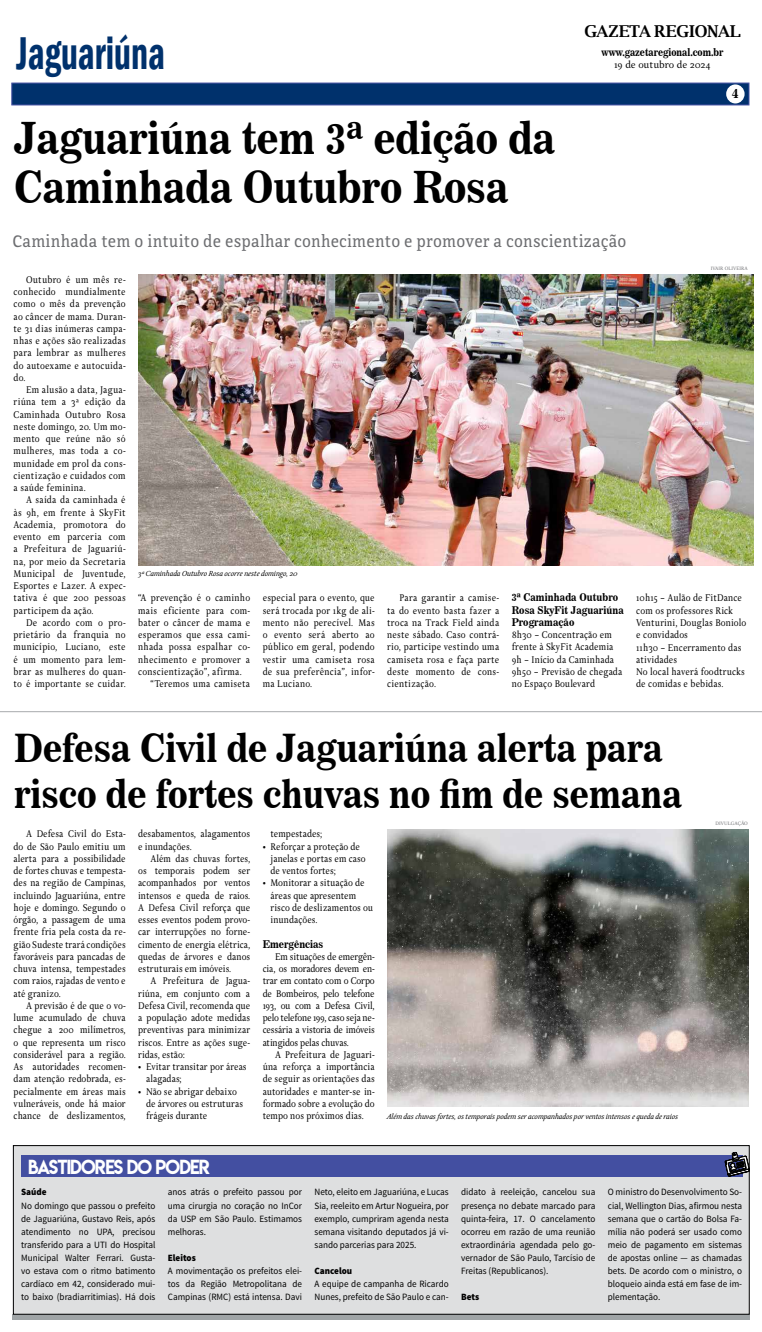
<style>
.page{position:relative;width:762px;height:1332px;background:#fff}
.page>*{position:absolute;margin:0;border:0;box-sizing:border-box;transform-origin:0 0}
.t1{font:600 condensed 47.25px "Franklin Gothic";color:#00316c;scale:.75 1}
.t2{font:43.75px/49px "News 706 BT Bold C";color:#000;scale:.9 1}
.t3{font:38.5px/45.5px "News 706 BT Bold C";color:#000;scale:.9 1}
.t4{font:18.11px "Lemon Milk";letter-spacing:-.05em;color:#fff;scale:.96 1}
.t5{font:17.5px "Directa Serif";letter-spacing:.01em;color:#6d6e71}
.t6{font:700 16.36px "Luxi Serif";letter-spacing:-.02em;color:#000}
.t7{font:13.12px "News 706 BT Bold C";color:#000}
.t8{font:10.5px/12.2px "Delicato Pro";color:#000;text-align:justify;scale:.9 1}
.t9{font:10.5px "Delicato Pro";letter-spacing:.02em;color:#000;scale:.9 1}
.t10{font:10.5px/12.2px "News 706 BT Bold C";letter-spacing:.01em;color:#000;scale:.9 1}
.t11{font:10.5px "News 706 BT Bold C";letter-spacing:.01em;color:#000;scale:.87 1}
.t12{font:10.5px "Delicato Pro";color:#000}
.t13{font:9.62px/13.1px "Source Sans Pro";color:#000;text-align:justify;scale:.95 1}
.t14{font:900 9.62px "Source Sans Pro";color:#000;scale:.95 1}
.t15{font:italic 7.88px "Delicato Pro";color:#000}
.t16{font:italic 7.88px "Delicato Pro";color:#fff}
.t17{font:5.25px "Delicato Pro";color:#6d6e71}
</style>
<div class="page">
<div style="left:12px;top:1314px;width:737px;height:6px;background:#9fa4a6"></div>
<div style="left:11px;top:83px;width:738px;height:22px;background:#00316c;border:1px solid #434fa1"></div>
<div style="left:726px;top:84px;width:18px;height:19px;background:#fff;border-radius:50%"></div>
<div style="left:13px;top:1146px;width:736px;height:168px;background:#dedfe0"></div>
<div style="left:13px;top:1145px;width:736px;height:169px;border:1px solid #000"></div>
<div style="left:21px;top:1156px;width:721px;height:21px;background:#434fa1"></div>
<svg style="left:724px;top:1145px;width:26px;height:32px"></svg>
<img style="left:387px;top:829px;width:361px;height:277px">
<img style="left:138px;top:275px;width:615px;height:290px">
<hr style="left:0;top:711px;width:761px;height:1px;background:#a7a9ac">
<h1 class="t1" style="left:16px;top:22px;width:200px">Jaguariúna</h1>
<h2 class="t2" style="left:14px;top:114px;width:602px">Jaguariúna tem 3ª edição da<br>Caminhada Outubro Rosa</h2>
<h3 class="t6" style="left:584px;top:20px;width:158px">GAZETA REGIONAL</h3>
<p class="t11" style="left:601px;top:46px;width:142px">www.gazetaregional.com.br</p>
<p class="t12" style="left:614px;top:59px;width:98px">19 de outubro de 2024</p>
<p class="t7" style="left:731px;top:86px;width:8px">4</p>
<h3 class="t5" style="left:12px;top:231px;width:615px">Caminhada tem o intuito de espalhar conhecimento e promover a conscientização</h3>
<p class="t8" style="left:14px;top:274px;width:126px;text-indent:12px">Outubro é um mês re&shy;conhecido mundialmente como o mês da prevenção ao câncer de mama. Duran&shy;te 31 dias inúmeras campa&shy;nhas e ações são realizadas para lembrar as mulheres do autoexame e autocuida&shy;do.</p>
<p class="t8" style="left:14px;top:384px;width:126px;text-indent:12px">Em alusão a data, Jagua&shy;riúna tem a 3ª edição da Caminhada Outubro Rosa neste domingo, 20. Um mo&shy;mento que reúne não só mulheres, mas toda a co&shy;munidade em prol da cons&shy;cientização e cuidados com a saúde feminina.</p>
<p class="t8" style="left:14px;top:494px;width:126px;text-indent:12px">A saída da caminhada é às 9h, em frente à SkyFit Academia, promotora do evento em parceria com a Prefeitura de Jaguariú&shy;na, por meio da Secretaria Municipal de Juventude, Esportes e Lazer. A expec&shy;tativa é que 200 pessoas participem da ação.</p>
<p class="t8" style="left:14px;top:617px;width:126px;text-indent:12px">De acordo com o pro&shy;prietário da franquia no município, Luciano, este é um momento para lem&shy;brar as mulheres do quan&shy;to é importante se cuidar.</p>
<p class="t15" style="left:138px;top:569px;width:161px">3ª Caminhada Outubro Rosa ocorre neste domingo, 20</p>
<p class="t9" style="left:138px;top:592px;width:126px">“A prevenção é o caminho</p>
<p class="t9" style="left:138px;top:604px;width:126px">mais eficiente para com-</p>
<p class="t9" style="left:138px;top:616px;width:126px">bater o câncer de mama e</p>
<p class="t9" style="left:138px;top:629px;width:126px">esperamos que essa cami-</p>
<p class="t9" style="left:138px;top:641px;width:126px">nhada possa espalhar co-</p>
<p class="t9" style="left:138px;top:653px;width:126px">nhecimento e promover a</p>
<p class="t9" style="left:138px;top:665px;width:116px">conscientização”, afirma.</p>
<p class="t9" style="left:150px;top:678px;width:112px">“Teremos uma camiseta</p>
<p class="t8" style="left:262px;top:592px;width:126px">especial para o evento, que será trocada por 1kg de ali&shy;mento não perecível. Mas o evento será aberto ao público em geral, podendo vestir uma camiseta rosa de sua preferência”, infor&shy;ma Luciano.</p>
<p class="t8" style="left:387px;top:592px;width:126px;text-indent:12px">Para garantir a camise&shy;ta do evento basta fazer a troca na Track Field ainda neste sábado. Caso contrá&shy;rio, participe vestindo uma camiseta rosa e faça parte deste momento de cons&shy;cientização.</p>
<p class="t10" style="left:511px;top:591px;width:126px">3ª Caminhada Outubro<br>Rosa SkyFit Jaguariúna<br>Programação</p>
<p class="t8" style="left:511px;top:629px;width:125px;text-align:left">8h30 – Concentração em frente à SkyFit Academia<br>9h – Início da Caminhada<br>9h50 – Previsão de chegada no Espaço Boulevard</p>
<p class="t17" style="left:710px;top:266px;width:39px">IVAIR OLIVEIRA</p>
<p class="t8" style="left:636px;top:592px;width:124px;text-align:left">10h15 – Aulão de FitDance com os professores Rick<br>Venturini, Douglas Boniolo e convidados<br>11h30 – Encerramento das atividades<br>No local haverá foodtrucks de comidas e bebidas.</p>
<h3 class="t3" style="left:14px;top:725px;width:743px">Defesa Civil de Jaguariúna alerta para risco de fortes chuvas no fim de semana</h3>
<p class="t8" style="left:14px;top:828px;width:126px;text-indent:12px">A Defesa Civil do Esta&shy;do de São Paulo emitiu um alerta para a possibilidade de fortes chuvas e tempesta&shy;des na região de Campinas, incluindo Jaguariúna, entre hoje e domingo. Segundo o órgão, a passagem de uma frente fria pela costa da re&shy;gião Sudeste trará condições favoráveis para pancadas de chuva intensa, tempestades com raios, rajadas de vento e até granizo.</p>
<p class="t8" style="left:14px;top:1000px;width:126px;text-indent:12px">A previsão é de que o vo&shy;lume acumulado de chuva chegue a 200 milímetros, o que representa um risco considerável para a região.<br>As autoridades recomen&shy;dam atenção redobrada, es&shy;pecialmente em áreas mais vulneráveis, onde há maior chance de deslizamentos,</p>
<p class="t8" style="left:138px;top:828px;width:126px">desabamentos, alagamentos e inundações.</p>
<p class="t8" style="left:138px;top:853px;width:126px;text-indent:12px">Além das chuvas fortes, os temporais podem ser acompanhados por ventos intensos e queda de raios.<br>A Defesa Civil reforça que esses eventos podem provo&shy;car interrupções no forne&shy;cimento de energia elétrica, quedas de árvores e danos estruturais em imóveis.</p>
<p class="t8" style="left:138px;top:975px;width:126px;text-indent:12px">A Prefeitura de Jagua&shy;riúna, em conjunto com a Defesa Civil, recomenda que a população adote medidas preventivas para minimizar riscos. Entre as ações suge&shy;ridas, estão:</p>
<p class="t8" style="left:146px;top:1061px;width:113px;text-indent:-8px">• Evitar transitar por áreas alagadas;</p>
<p class="t8" style="left:146px;top:1085px;width:109px;text-align:left;text-indent:-8px">• Não se abrigar debaixo de árvores ou estruturas frágeis durante</p>
<p class="t8" style="left:270px;top:828px;width:59px">tempestades;</p>
<p class="t8" style="left:270px;top:840px;width:107px;text-align:left;text-indent:-8px">• Reforçar a proteção de janelas e portas em caso de ventos fortes;</p>
<p class="t8" style="left:270px;top:877px;width:115px;text-align:left;text-indent:-8px">• Monitorar a situação de áreas que apresentem risco de deslizamentos ou inundações.</p>
<p class="t10" style="left:262px;top:938px;width:69px">Emergências</p>
<p class="t8" style="left:262px;top:951px;width:126px;text-indent:12px">Em situações de emergên&shy;cia, os moradores devem en&shy;trar em contato com o Corpo de Bombeiros, pelo telefone 193, ou com a Defesa Civil, pelo telefone 199, caso seja ne&shy;cessária a vistoria de imóveis atingidos pelas chuvas.</p>
<p class="t8" style="left:262px;top:1049px;width:126px;text-indent:12px">A Prefeitura de Jaguari&shy;úna reforça a importância de seguir as orientações das autoridades e manter-se in&shy;formado sobre a evolução do tempo nos próximos dias.</p>
<p class="t15" style="left:387px;top:1112px;width:292px">Além das chuvas fortes, os temporais podem ser acompanhados por ventos intensos e queda de raios</p>
<p class="t17" style="left:715px;top:821px;width:34px">DIVULGAÇÃO</p>
<p class="t16" style="left:24px;top:1156px;width:239px">Autoridades participaram da inauguração da nova estrutura da sede da Subseção</p>
<p class="t14" style="left:21px;top:1186px;width:28px">Saúde</p>
<p class="t13" style="left:21px;top:1199px;width:143px">No domingo que passou o prefeito de Jaguariúna, Gustavo Reis, após atendimento no UPA, precisou transferido para a UTI do Hospital Municipal Walter Ferrari. Gusta&shy;vo estava com o ritmo batimento cardíaco em 42, considerado mui&shy;to baixo (bradiarritimias). Há dois</p>
<h3 class="t4" style="left:28px;top:1154px;width:191px">BASTIDORES DO PODER</h3>
<p class="t13" style="left:168px;top:1186px;width:143px">anos atrás o prefeito passou por uma cirurgia no coração no InCor da USP em São Paulo. Estimamos melhoras.</p>
<p class="t14" style="left:168px;top:1251px;width:31px">Eleitos</p>
<p class="t13" style="left:168px;top:1265px;width:143px">A movimentação os prefeitos elei&shy;tos da Região Metropolitana de Campinas (RMC) está intensa. Davi</p>
<p class="t13" style="left:314px;top:1186px;width:143px">Neto, eleito em Jaguariúna, e Lucas Sia, reeleito em Artur Nogueira, por exemplo, cumpriram agenda nesta semana visitando deputados já vi&shy;sando parcerias para 2025.</p>
<p class="t14" style="left:314px;top:1265px;width:41px">Cancelou</p>
<p class="t13" style="left:314px;top:1278px;width:143px">A equipe de campanha de Ricardo<br>Nunes, prefeito de São Paulo e can-</p>
<p class="t13" style="left:461px;top:1186px;width:143px">didato à reeleição, cancelou sua presença no debate marcado para quinta-feira, 17. O cancelamento ocorreu em razão de uma reunião extraordinária agendada pelo go&shy;vernador de São Paulo, Tarcísio de Freitas (Republicanos).</p>
<p class="t14" style="left:461px;top:1291px;width:20px">Bets</p>
<p class="t13" style="left:607px;top:1186px;width:143px">O ministro do Desenvolvimento So&shy;cial, Wellington Dias, afirmou nesta semana que o cartão do Bolsa Fa&shy;mília não poderá ser usado como meio de pagamento em sistemas de apostas online — as chamadas bets. De acordo com o ministro, o bloqueio ainda está em fase de im&shy;plementação.</p>
</div>
